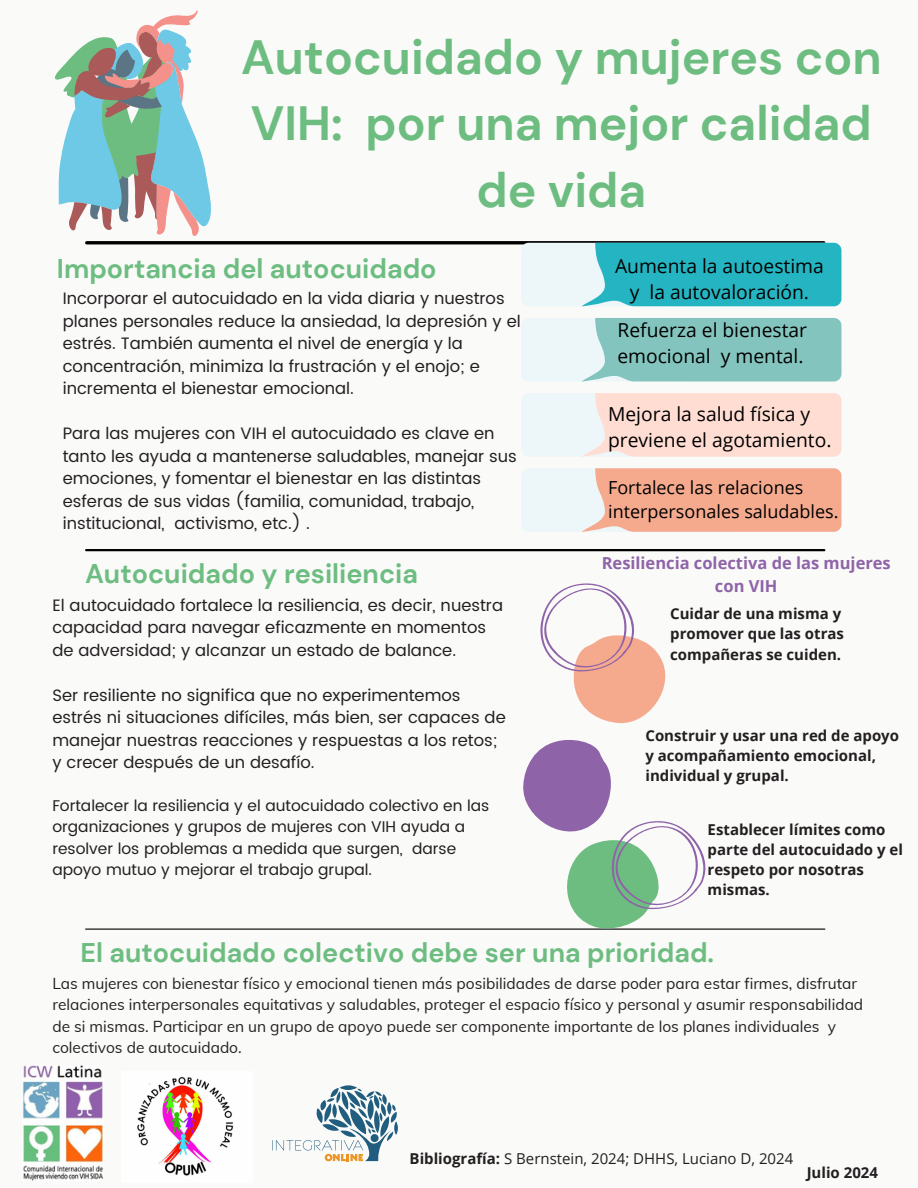
<style>
.page{position:relative;width:918px;height:1188px;background:#fafaf9}
.page>*{position:absolute;margin:0;border:0;box-sizing:border-box;transform-origin:0 0}
.t1{font:700 48px/66.3px "DM Sans";color:#6dbd81;text-align:center}
.t2{font:700 27px "DM Sans";color:#6dbd81}
.t3{font:19.2px/25.8px "Open Sans";color:#000}
.t4{font:18px/24.8px "Open Sans";color:#000}
.t5{font:16.5px/22.5px "Poppins";color:#231f20}
.t6{font:700 16.5px/22.5px "Open Sans";color:#8f63a8;text-align:center}
.t7{font:15.45px/21.1px "Muli";color:#231f20}
.t8{font:15.45px/21.3px "Poppins";color:#231f20}
.t9{font:700 15px/20.2px "Open Sans";color:#231f20}
.t10{font:15px "Open Sans";color:#231f20}
.s1{font-weight:700}
</style>
<div class="page">
<hr style="left:87px;top:241px;width:737px;height:3px;background:#000">
<hr style="left:86px;top:929px;width:739px;height:1px;background:#000">
<hr style="left:86px;top:549px;width:738px;height:2px;background:#000">
<img style="left:23px;top:1066px;width:80px;height:114px">
<img style="left:137px;top:1077px;width:97px;height:99px">
<svg style="left:340px;top:1085px;width:17px;height:5px"></svg>
<svg style="left:272px;top:1088px;width:125px;height:73px"></svg>
<svg style="left:55px;top:10px;width:156px;height:226px"></svg>
<svg style="left:521px;top:243px;width:320px;height:63px"></svg>
<svg style="left:521px;top:318px;width:320px;height:64px"></svg>
<svg style="left:521px;top:393px;width:320px;height:64px"></svg>
<svg style="left:521px;top:468px;width:320px;height:64px"></svg>
<svg style="left:540px;top:583px;width:126px;height:141px"></svg>
<svg style="left:521px;top:740px;width:184px;height:189px"></svg>
<h4 class="t1" style="left:241px;top:24px;width:642px">Autocuidado y mujeres con<br>VIH: por una mejor calidad de vida</h4>
<p class="t2" style="left:57px;top:251px;width:381px">Importancia del autocuidado</p>
<p class="t5" style="left:63px;top:287px;width:459px">Incorporar el autocuidado en la vida diaria y nuestros planes personales reduce la ansiedad, la depresión y el estrés. También aumenta el nivel de energía y la concentración, minimiza la frustración y el enojo; e incrementa el bienestar emocional.</p>
<p class="t5" style="left:63px;top:422px;width:456px">Para las mujeres con VIH el autocuidado es clave en tanto les ayuda a mantenerse saludables, manejar sus emociones, y fomentar el bienestar en las distintas esferas de sus vidas (familia, comunidad, trabajo, institucional, activismo, etc.) .</p>
<p class="t3" style="left:615px;top:252px;width:210px;line-height:26.5px;text-align:center">Aumenta la autoestima y la autovaloración.</p>
<p class="t3" style="left:617px;top:317px;width:191px">Refuerza el bienestar emocional y mental.</p>
<h2 class="t3" style="left:608px;top:401px;width:225px">Mejora la salud física y previene el agotamiento.</h2>
<p class="t4" style="left:608px;top:474px;width:232px">Fortalece las relaciones interpersonales saludables.</p>
<p class="t2" style="left:85px;top:557px;width:334px">Autocuidado y resiliencia</p>
<h4 class="t6" style="left:602px;top:552px;width:291px">Resiliencia colectiva de las mujeres con VIH</h4>
<h3 class="t5" style="left:52px;top:594px;width:452px">El autocuidado fortalece la resiliencia, es decir, nuestra capacidad para navegar eficazmente en momentos de adversidad; y alcanzar un estado de balance.</h3>
<h3 class="t5" style="left:52px;top:684px;width:455px">Ser resiliente no significa que no experimentemos estrés ni situaciones difíciles, más bien, ser capaces de manejar nuestras reacciones y respuestas a los retos; y crecer después de un desafío.</h3>
<h2 class="t8" style="left:52px;top:795px;width:438px">Fortalecer la resiliencia y el autocuidado colectivo en las organizaciones y grupos de mujeres con VIH ayuda a resolver los problemas a medida que surgen, darse apoyo mutuo y mejorar el trabajo grupal.</h2>
<h4 class="t9" style="left:670px;top:603px;width:175px">Cuidar de una misma y promover que las otras compañeras se cuiden.</h4>
<h4 class="t9" style="left:645px;top:725px;width:255px">Construir y usar una red de apoyo y acompañamiento emocional, individual y grupal.</h4>
<h2 class="t9" style="left:708px;top:819px;width:197px">Establecer límites como parte del autocuidado y el respeto por nosotras mismas.</h2>
<h3 class="t2" style="left:81px;top:935px;width:635px">El autocuidado colectivo debe ser una prioridad.</h3>
<h3 class="t7" style="left:52px;top:973px;width:812px">Las mujeres con bienestar físico y emocional tienen más posibilidades de darse poder para estar firmes, disfrutar relaciones interpersonales equitativas y saludables, proteger el espacio físico y personal y asumir responsabilidad de si mismas. Participar en un grupo de apoyo puede ser componente importante de los planes individuales y colectivos de autocuidado.</h3>
<p class="t10" style="left:410px;top:1148px;width:385px"><span class="s1">Bibliografía:</span> S Bernstein, 2024; DHHS, Luciano D, 2024</p>
<p class="t9" style="left:807px;top:1162px;width:73px">Julio 2024</p>
</div>
